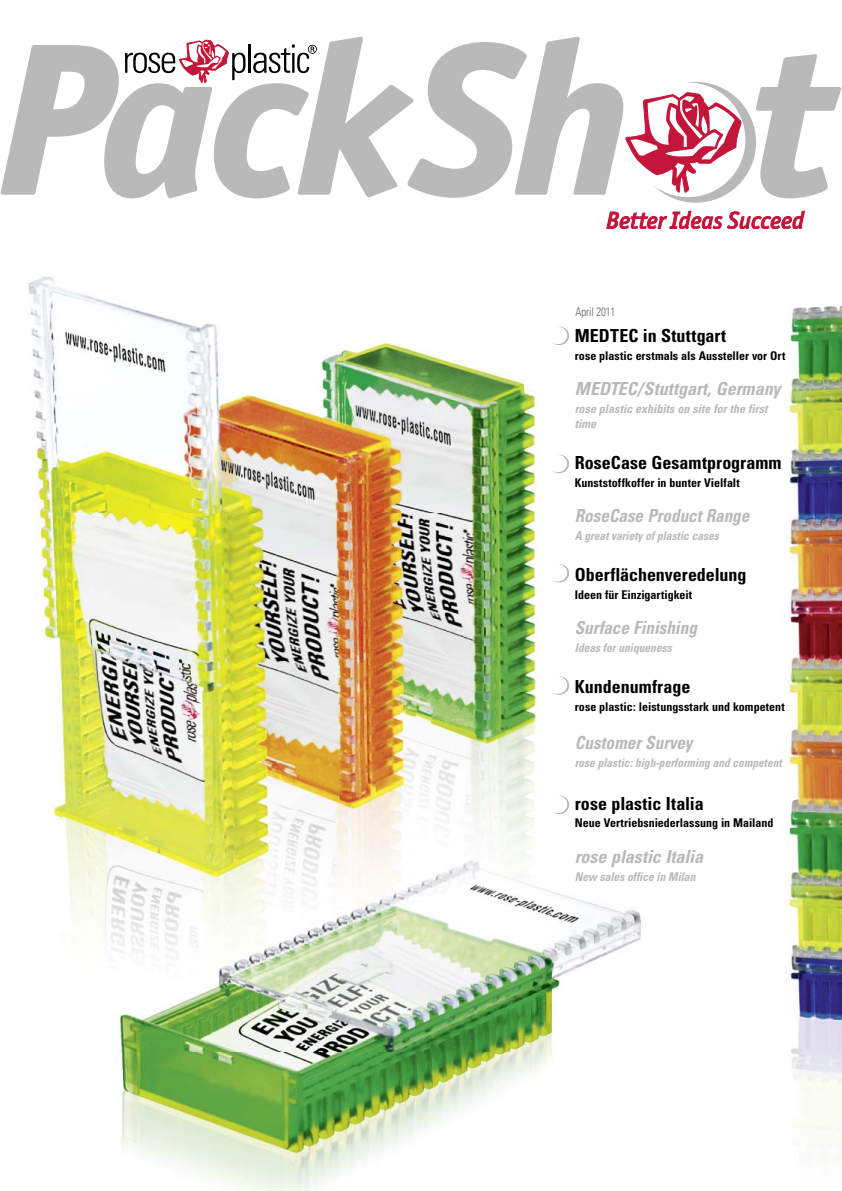
<style>
.page{position:relative;width:842px;height:1191px;background:#fff}
.page>*{position:absolute;margin:0;border:0;box-sizing:border-box;transform-origin:0 0}
.t1{font:700 condensed 18px "Univers";color:#000}
.t2{font:italic 700 condensed 18px "Univers";color:#b9b9ba;scale:.95 1}
.t3{font:italic 700 condensed 18px "Univers";color:#b9b9ba}
.t4{font:700 condensed 12px "Univers";color:#000}
.t5{font:italic 700 condensed 12px "Univers";color:#b9b9ba;scale:.95 1}
.t6{font:italic 700 condensed 12px/15px "Univers";color:#b9b9ba}
.t7{font:300 condensed 12px "Univers";letter-spacing:-.005em;color:#5e5e5d;scale:.9 1}
</style>
<div class="page">
<img style="left:783px;top:305px;width:59px;height:852px">
<svg style="left:607px;top:211px;width:198px;height:18px"></svg>
<svg style="left:1px;top:37px;width:840px;height:166px"></svg>
<img style="left:28px;top:276px;width:455px;height:547px">
<img style="left:483px;top:371px;width:79px;height:440px">
<img style="left:553px;top:326px;width:16px;height:19px">
<img style="left:552px;top:454px;width:17px;height:19px">
<img style="left:552px;top:564px;width:17px;height:18px">
<img style="left:552px;top:676px;width:17px;height:18px">
<img style="left:558px;top:795px;width:11px;height:16px">
<img style="left:63px;top:811px;width:578px;height:380px">
<img style="left:552px;top:811px;width:14px;height:3px">
<p class="t7" style="left:575px;top:305px;width:46px">April 2011</p>
<h1 class="t1" style="left:575px;top:324px;width:153px">MEDTEC in Stuttgart</h1>
<p class="t4" style="left:575px;top:348px;width:212px">rose plastic erstmals als Aussteller vor Ort</p>
<h1 class="t3" style="left:575px;top:378px;width:207px">MEDTEC/Stuttgart, Germany</h1>
<p class="t6" style="left:575px;top:401px;width:194px">rose plastic exhibits on site for the first time</p>
<h1 class="t1" style="left:575px;top:451px;width:208px">RoseCase Gesamtprogramm</h1>
<p class="t4" style="left:575px;top:475px;width:166px">Kunststoffkoffer in bunter Vielfalt</p>
<h1 class="t2" style="left:575px;top:505px;width:185px">RoseCase Product Range</h1>
<p class="t5" style="left:575px;top:528px;width:153px">A great variety of plastic cases</p>
<h1 class="t1" style="left:575px;top:563px;width:173px">Oberflächenveredelung</h1>
<p class="t4" style="left:575px;top:587px;width:119px">Ideen für Einzigartigkeit</p>
<h1 class="t2" style="left:575px;top:617px;width:130px">Surface Finishing</h1>
<p class="t5" style="left:575px;top:640px;width:104px">Ideas for uniqueness</p>
<h1 class="t1" style="left:575px;top:675px;width:117px">Kundenumfrage</h1>
<p class="t4" style="left:575px;top:699px;width:211px">rose plastic: leistungsstark und kompetent</p>
<h1 class="t2" style="left:575px;top:732px;width:125px">Customer Survey</h1>
<p class="t5" style="left:575px;top:755px;width:219px">rose plastic: high-performing and competent</p>
<h1 class="t1" style="left:575px;top:792px;width:130px">rose plastic Italia</h1>
<p class="t4" style="left:575px;top:816px;width:200px">Neue Vertriebsniederlassung in Mailand</p>
<h1 class="t3" style="left:575px;top:845px;width:130px">rose plastic Italia</h1>
<p class="t5" style="left:575px;top:869px;width:128px">New sales office in Milan</p>
</div>
